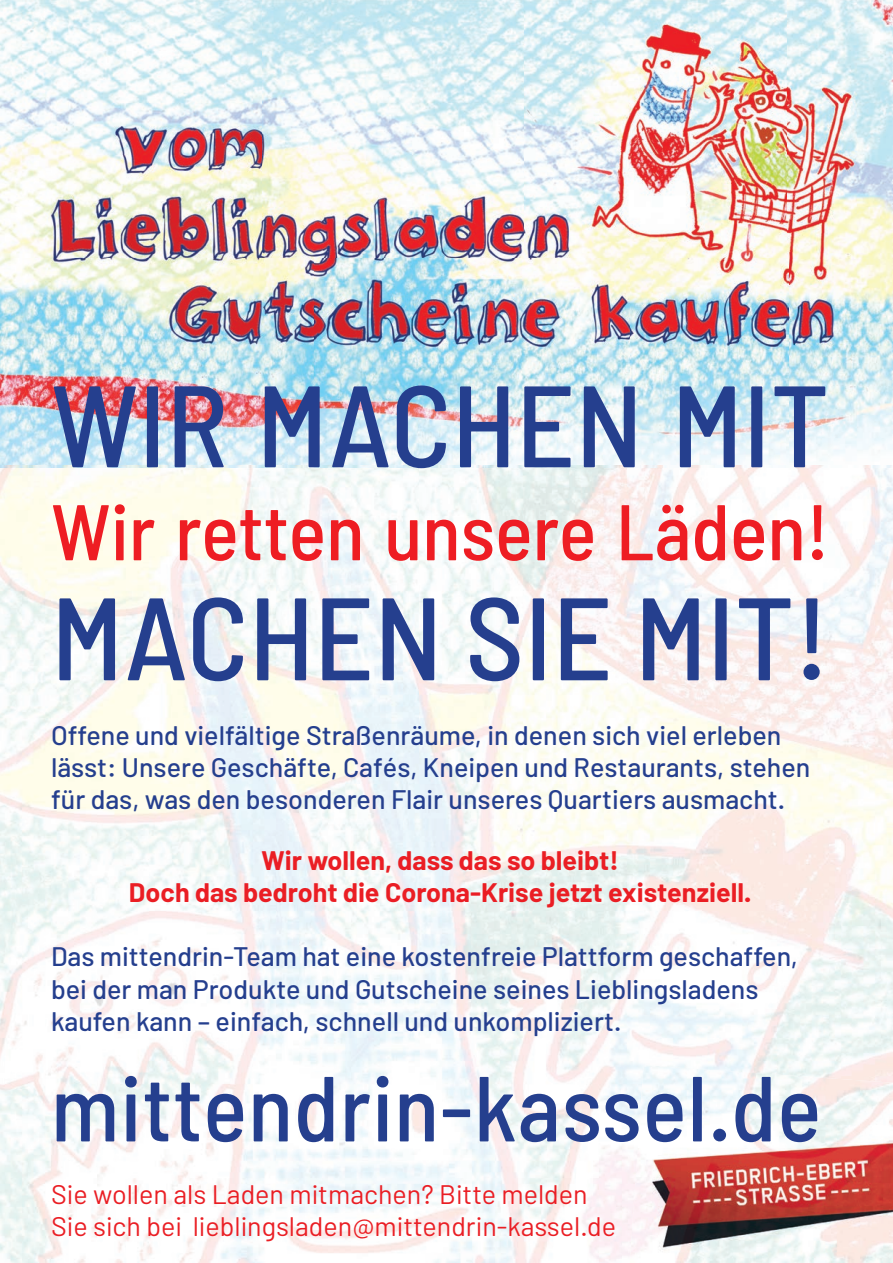
<style>
.page{position:relative;width:893px;height:1263px;background:#fff}
.page>*{position:absolute;margin:0;border:0;box-sizing:border-box;transform-origin:0 0}
.t1{font:500 semi-condensed 117px "Barlow";color:#253f8e}
.t2{font:500 semi-condensed 115.5px "Barlow";color:#253f8e}
.t3{font:500 semi-condensed 92.1px "Barlow";letter-spacing:.01em;color:#253f8e}
.t4{font:500 semi-condensed 78.75px "Barlow";color:#ee1d23}
.t5{font:500 26.85px/32.2px "Barlow";color:#253f8e}
.t6{font:26.85px/32.2px "Barlow";color:#ea1e24}
.t7{font:700 26.85px/32.2px "Barlow";color:#ea1e24;text-align:center}
</style>
<div class="page">
<img style="left:0;top:0;width:893px;height:468px">
<img style="left:0;top:466px;width:420px;height:637px">
<img style="left:420px;top:468px;width:420px;height:635px">
<img style="left:840px;top:468px;width:53px;height:597px">
<img style="left:0;top:1103px;width:630px;height:160px">
<img style="left:630px;top:1065px;width:263px;height:198px">
<h2 class="t2" style="left:51px;top:354px;width:780px">WIR MACHEN MIT</h2>
<h3 class="t4" style="left:51px;top:483px;width:780px">Wir retten unsere Läden!</h3>
<h1 class="t1" style="left:51px;top:565px;width:780px">MACHEN SIE MIT!</h1>
<p class="t5" style="left:51px;top:718px;width:761px">Offene und vielfältige Straßenräume, in denen sich viel erleben lässt: Unsere Geschäfte, Cafés, Kneipen und Restaurants, stehen für das, was den besonderen Flair unseres Quartiers ausmacht.</p>
<p class="t7" style="left:129px;top:844px;width:624px">Wir wollen, dass das so bleibt!<br>Doch das bedroht die Corona-Krise jetzt existenziell.</p>
<p class="t5" style="left:51px;top:940px;width:748px">Das mittendrin-Team hat eine kostenfreie Plattform geschaffen, bei der man Produkte und Gutscheine seines Lieblingsladens kaufen kann – einfach, schnell und unkompliziert.</p>
<h3 class="t3" style="left:51px;top:1051px;width:772px">mittendrin-kassel.de</h3>
<p class="t6" style="left:51px;top:1177px;width:567px">Sie wollen als Laden mitmachen? Bitte melden<br>Sie sich bei lieblingsladen@mittendrin-kassel.de</p>
</div>
